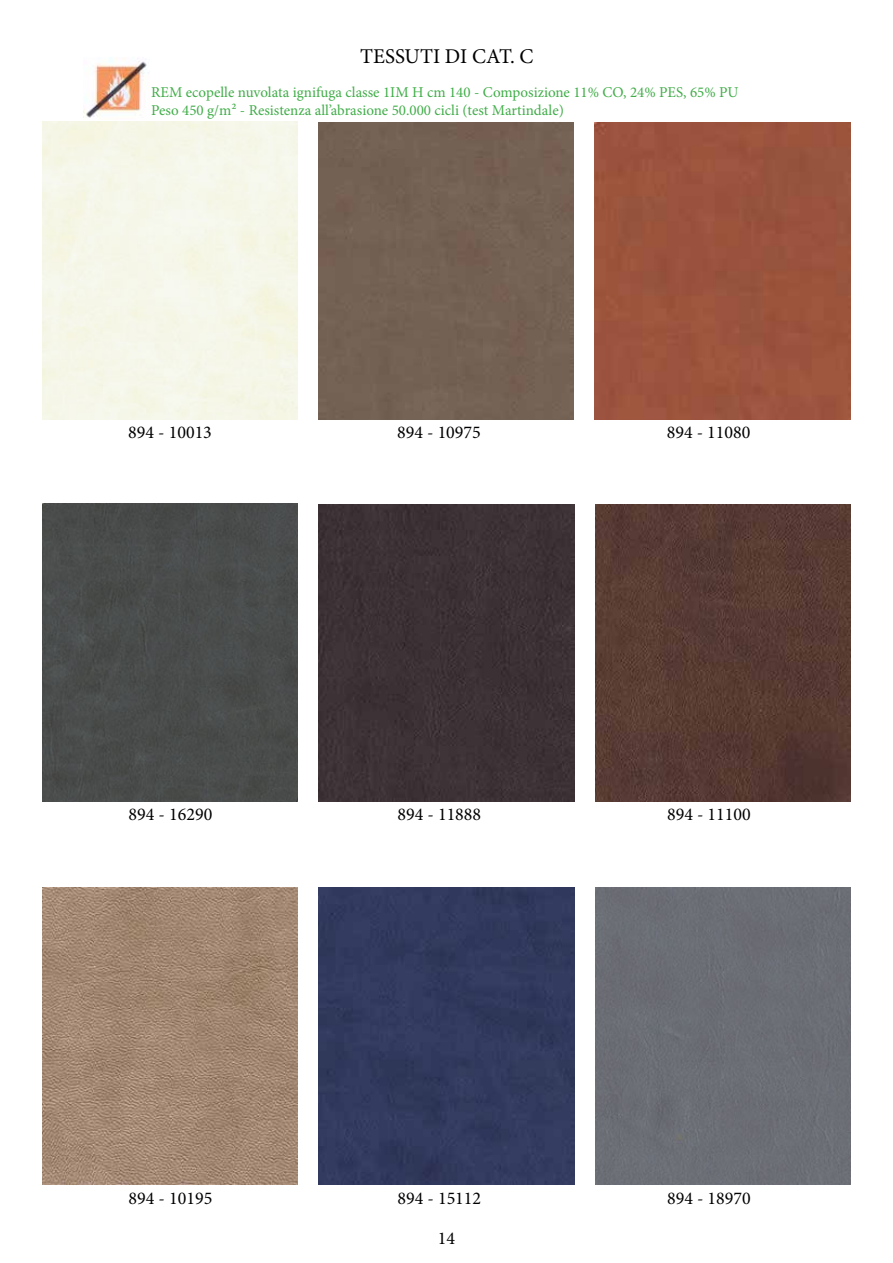
<style>
.page{position:relative;width:893px;height:1263px;background:#fff}
.page>*{position:absolute;margin:0;border:0;box-sizing:border-box;transform-origin:0 0}
.t1{font:21px "Minion Pro";color:#000}
.t2{font:18px "Minion Pro";color:#000}
.t3{font:15px/18px "Minion Pro";color:#41ad49}
</style>
<div class="page">
<div style="left:43px;top:503px;width:255px;height:298px;background:#4a4c4b"></div>
<img style="left:43px;top:887px;width:255px;height:298px">
<div style="left:319px;top:122px;width:255px;height:298px;background:#736153"></div>
<div style="left:319px;top:504px;width:255px;height:298px;background:#3c3135"></div>
<div style="left:319px;top:888px;width:255px;height:297px;background:#323a5e"></div>
<div style="left:595px;top:122px;width:255px;height:298px;background:#9c533e"></div>
<img style="left:595px;top:504px;width:255px;height:298px">
<div style="left:595px;top:888px;width:255px;height:297px;background:#6b6e75"></div>
<img style="left:83px;top:57px;width:64px;height:61px">
<h1 class="t1" style="left:360px;top:42px;width:175px">TESSUTI DI CAT. C</h1>
<p class="t3" style="left:151px;top:84px;width:589px">REM ecopelle nuvolata ignifuga classe 1IM H cm 140 - Composizione 11% CO, 24% PES, 65% PU<br>Peso 450 g/m² - Resistenza all’abrasione 50.000 cicli (test Martindale)</p>
<p class="t2" style="left:128px;top:420px;width:85px">894 - 10013</p>
<p class="t2" style="left:397px;top:420px;width:85px">894 - 10975</p>
<p class="t2" style="left:667px;top:420px;width:85px">894 - 11080</p>
<p class="t2" style="left:129px;top:802px;width:85px">894 - 16290</p>
<p class="t2" style="left:398px;top:802px;width:85px">894 - 11888</p>
<p class="t2" style="left:667px;top:802px;width:85px">894 - 11100</p>
<p class="t2" style="left:129px;top:1186px;width:85px">894 - 10195</p>
<p class="t2" style="left:398px;top:1186px;width:85px">894 - 15112</p>
<p class="t2" style="left:667px;top:1186px;width:85px">894 - 18970</p>
<p class="t2" style="left:438px;top:1226px;width:19px">14</p>
</div>
